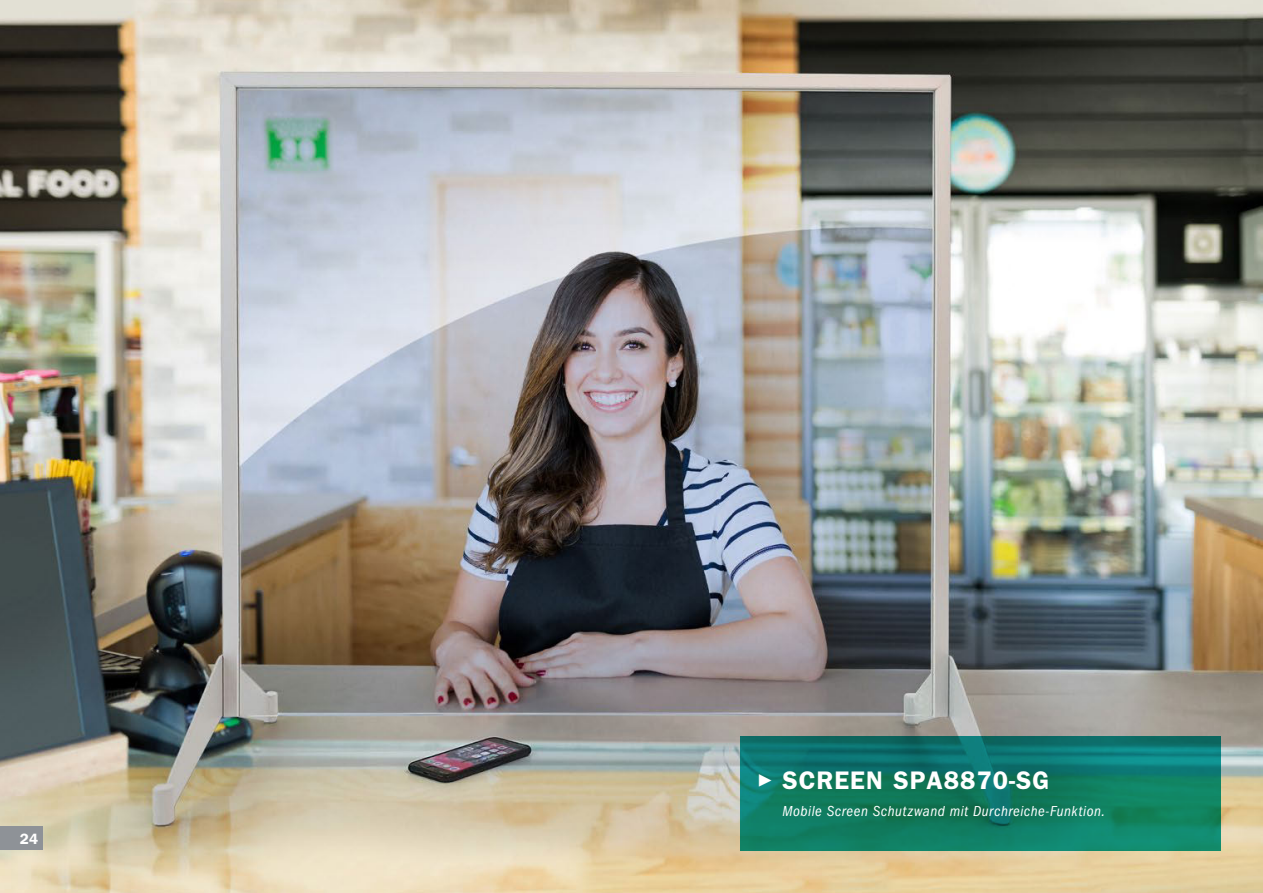
<style>
.page{position:relative;width:1263px;height:893px;background:#fff}
.page>*{position:absolute;margin:0;border:0;box-sizing:border-box;transform-origin:0 0}
.t1{font:600 25.5px "Franklin Gothic LT";letter-spacing:.04em;color:#fff}
.t2{font:italic condensed 15px "Franklin Gothic LT";letter-spacing:.035em;color:#fff}
.t3{font:600 15px "Franklin Gothic LT";color:#fff}
</style>
<div class="page">
<img style="left:0;top:0;width:1263px;height:893px">
<svg style="left:740px;top:736px;width:480px;height:114px;background:#0e7a67"></svg>
<div style="left:0;top:826px;width:43px;height:24px;background:#8e9297"></div>
<p class="t3" style="left:20px;top:831px;width:20px">24</p>
<h1 class="t1" style="left:757px;top:767px;width:294px">✓ SCREEN SPA8870-SG</h1>
<p class="t2" style="left:782px;top:803px;width:324px">Mobile Screen Schutzwand mit Durchreiche-Funktion.</p>
</div>
